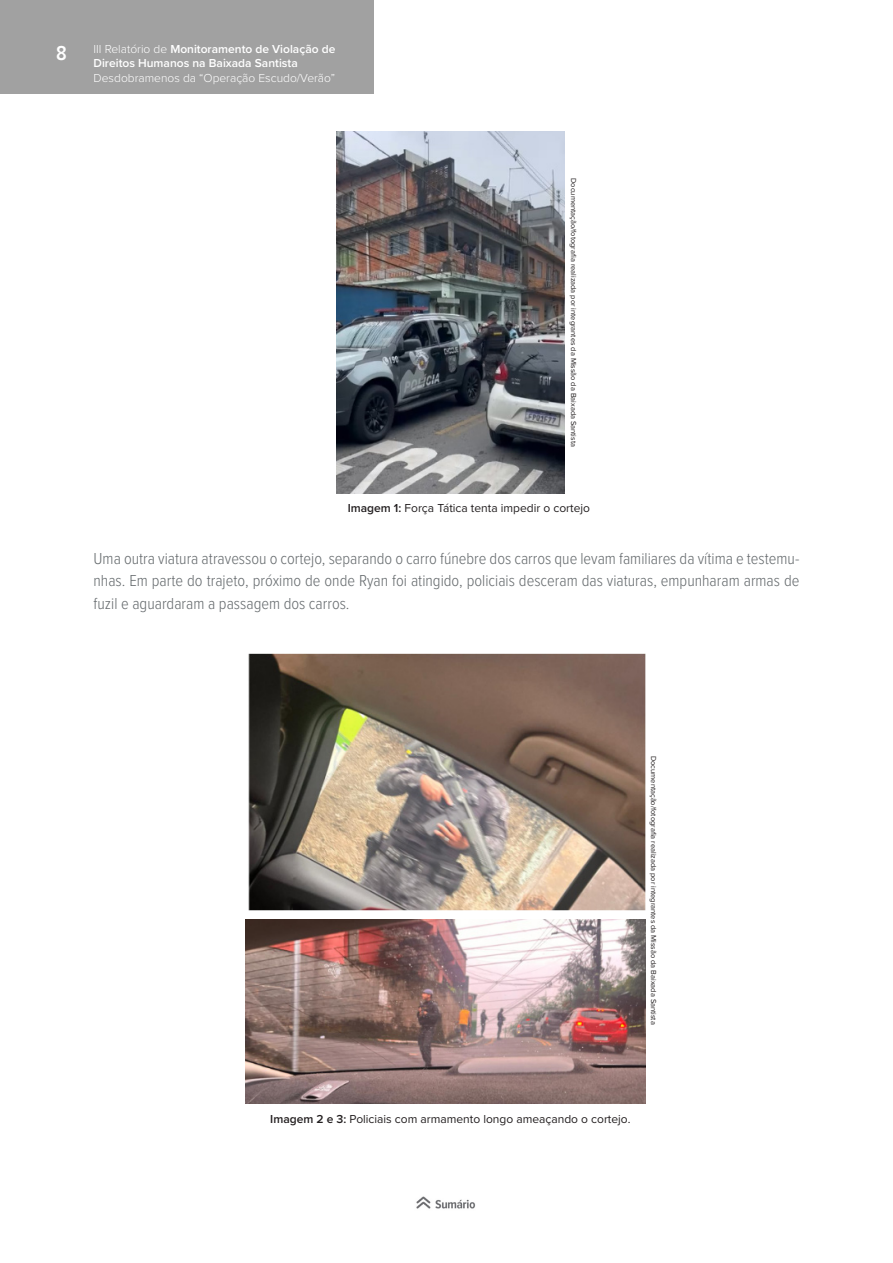
<style>
.page{position:relative;width:893px;height:1263px;background:#fff}
.page>*{position:absolute;margin:0;border:0;box-sizing:border-box;transform-origin:0 0}
.t1{font:600 21px "Proxima Nova Cond";color:#fff}
.t2{font:300 16.5px/22.5px "Proxima Nova Cond";color:#656a6d;text-align:justify}
.t3{font:12px "Proxima Nova";color:#231f20}
.t4{font:600 12px "Proxima Nova";color:#fff}
.t5{font:300 12px "Proxima Nova";color:#fff}
.t6{font:7.5px "Proxima Nova";color:#231f20}
.s1{font-weight:300}
.s2{font-weight:600}
</style>
<div class="page">
<img style="left:416px;top:1196px;width:60px;height:13px">
<img style="left:336px;top:132px;width:228px;height:361px">
<img style="left:248px;top:654px;width:398px;height:256px">
<img style="left:245px;top:920px;width:401px;height:183px">
<div style="left:0;top:0;width:373px;height:94px;background:#a1a1a1"></div>
<p class="t1" style="left:56px;top:38px;width:12px">8</p>
<p class="t4" style="left:94px;top:40px;width:243px"><span class="s1">III Relatório de</span> Monitoramento de Violação de</p>
<p class="t4" style="left:94px;top:54px;width:206px">Direitos Humanos na Baixada Santista</p>
<p class="t5" style="left:94px;top:69px;width:243px">Desdobramenos da “Operação Escudo/Verão”</p>
<p class="t6" style="left:579px;top:178px;width:270px;rotate:90deg">Documentação/fotografia realizada por integrantes da Missão da Baixada Santista</p>
<p class="t3" style="left:348px;top:499px;width:244px"><span class="s2">Imagem 1:</span> Força Tática tenta impedir o cortejo</p>
<p class="t2" style="left:94px;top:546px;width:707px">Uma outra viatura atravessou o cortejo, separando o carro fúnebre dos carros que levam familiares da vítima e testemu&shy;nhas. Em parte do trajeto, próximo de onde Ryan foi atingido, policiais desceram das viaturas, empunharam armas de fuzil e aguardaram a passagem dos carros.</p>
<p class="t6" style="left:659px;top:756px;width:270px;rotate:90deg">Documentação/fotografia realizada por integrantes da Missão da Baixada Santista</p>
<p class="t3" style="left:270px;top:1110px;width:362px"><span class="s2">Imagem 2 e 3:</span> Policiais com armamento longo ameaçando o cortejo.</p>
</div>
